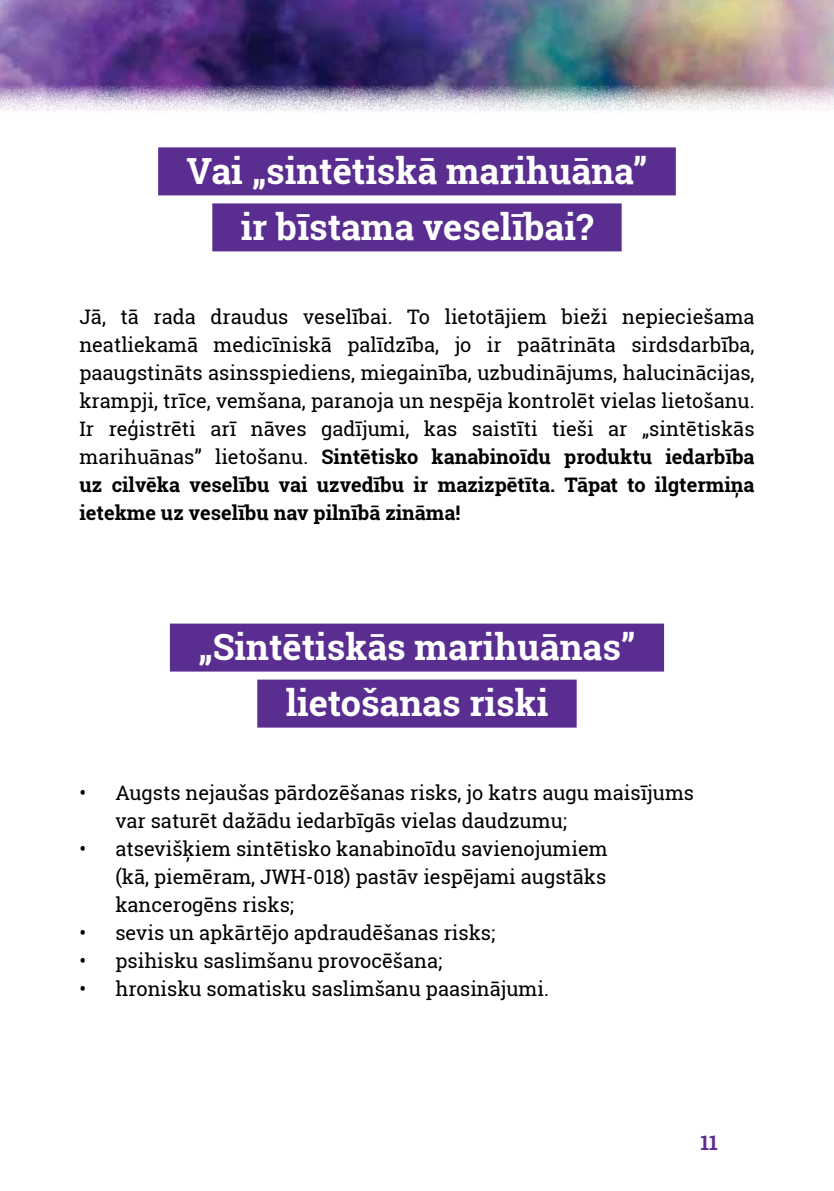
<style>
.page{position:relative;width:834px;height:1191px;background:#fff}
.page>*{position:absolute;margin:0;border:0;box-sizing:border-box;transform-origin:0 0}
.t1{font:700 36px/56px "Roboto Slab";color:#fff;text-align:center}
.t2{font:20px/28px "Roboto Slab";color:#000;text-align:justify}
.t3{font:700 20px "Roboto Slab";color:#5a2e91}
.s1{font-weight:700}
</style>
<div class="page">
<img style="left:0;top:0;width:833px;height:112px">
<div style="left:158px;top:147px;width:517px;height:48px;background:#5a2e91"></div>
<div style="left:212px;top:203px;width:409px;height:48px;background:#5a2e91"></div>
<div style="left:170px;top:623px;width:494px;height:48px;background:#5a2e91"></div>
<div style="left:257px;top:679px;width:319px;height:48px;background:#5a2e91"></div>
<h1 class="t1" style="left:186px;top:143px;width:462px">Vai „sintētiskā marihuāna” ir bīstama veselībai?</h1>
<p class="t2" style="left:79px;top:303px;width:676px">Jā, tā rada draudus veselībai. To lietotājiem bieži nepieciešama neatliekamā medicīniskā palīdzība, jo ir paātrināta sirdsdarbība, paaugstināts asinsspiediens, miegainība, uzbudinājums, halucinācijas, krampji, trīce, vemšana, paranoja un nespēja kontrolēt vielas lietošanu.<br>Ir reģistrēti arī nāves gadījumi, kas saistīti tieši ar „sintētiskās marihuānas” lietošanu. <span class="s1">Sintētisko kanabinoīdu produktu iedarbība uz cilvēka veselību vai uzvedību ir mazizpētīta. Tāpat to ilgtermiņa ietekme uz veselību nav pilnībā zināma!</span></p>
<h1 class="t1" style="left:198px;top:619px;width:439px">„Sintētiskās marihuānas” lietošanas riski</h1>
<p class="t2" style="left:115px;top:779px;width:580px;text-indent:-36px">• Augsts nejaušas pārdozēšanas risks, jo katrs augu maisījums var saturēt dažādu iedarbīgās vielas daudzumu;</p>
<p class="t2" style="left:115px;top:835px;width:493px;text-indent:-36px">• atsevišķiem sintētisko kanabinoīdu savienojumiem (kā, piemēram, JWH-018) pastāv iespējami augstāks kancerogēns risks;</p>
<p class="t2" style="left:79px;top:919px;width:417px">• sevis un apkārtējo apdraudēšanas risks;</p>
<p class="t2" style="left:79px;top:947px;width:364px">• psihisku saslimšanu provocēšana;</p>
<p class="t2" style="left:79px;top:975px;width:471px">• hronisku somatisku saslimšanu paasinājumi.</p>
<p class="t3" style="left:700px;top:1128px;width:19px">11</p>
</div>
